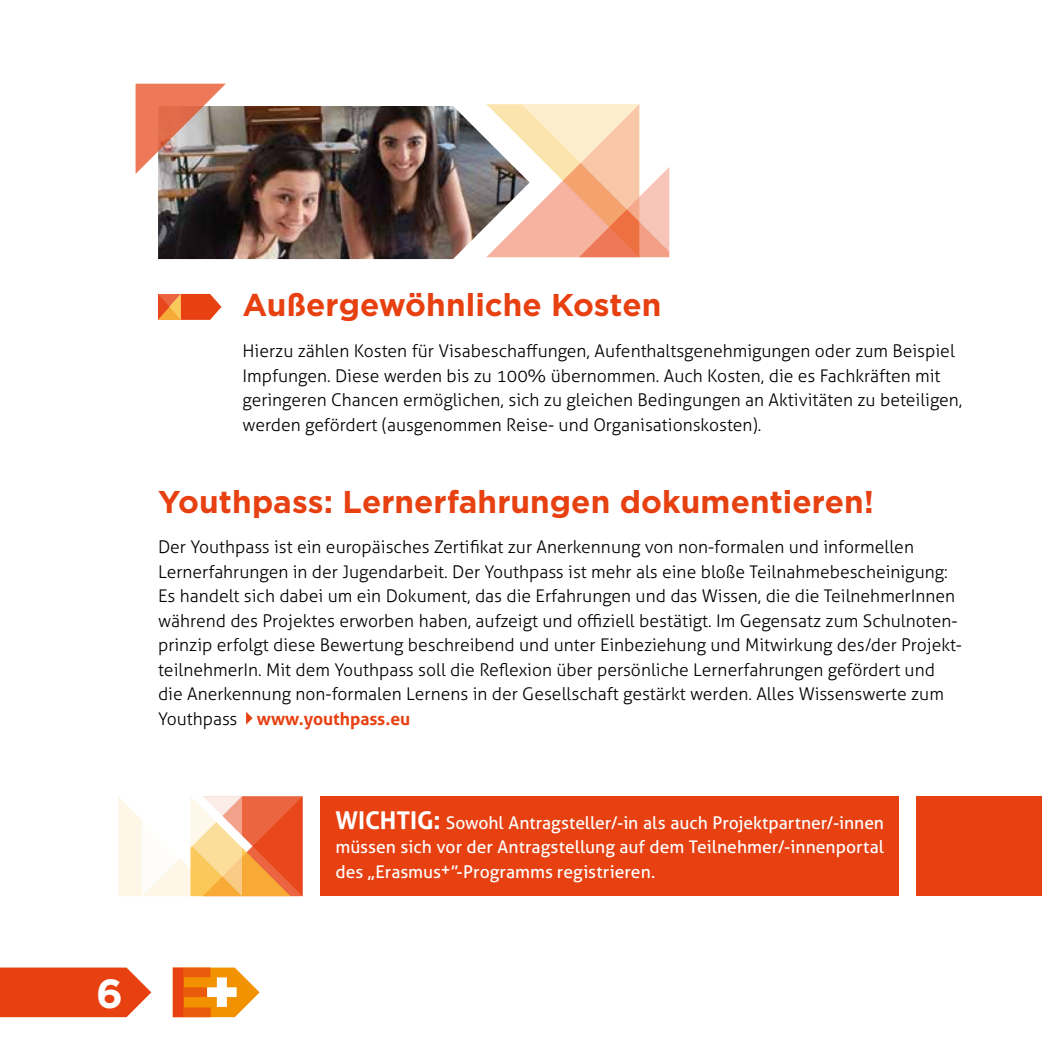
<style>
.page{position:relative;width:1042px;height:1042px;background:#fff}
.page>*{position:absolute;margin:0;border:0;box-sizing:border-box;transform-origin:0 0}
.t1{font:700 40.6px "Gotham HTF";color:#fff}
.t2{font:700 31.5px "Gotham HTF";color:#e74011}
.t3{font:300 17.5px/24.5px "Aller";color:#000}
.t4{font:17.5px/24.5px "Aller";color:#fff;text-align:justify}
.s1{font-weight:700;color:#e74011}
.s2{font-weight:700;font-size:24.5px}
</style>
<div class="page">
<svg style="left:173px;top:967px;width:87px;height:50px"></svg>
<svg style="left:0;top:967px;width:151px;height:50px;background:#e95126"></svg>
<svg style="left:158px;top:294px;width:63px;height:26px;background:#ec6a35"></svg>
<div style="left:320px;top:796px;width:579px;height:100px;background:#e74011"></div>
<div style="left:916px;top:796px;width:126px;height:100px;background:#e74011"></div>
<svg style="left:118px;top:796px;width:185px;height:100px"></svg>
<svg style="left:246px;top:712px;width:7px;height:13px"></svg>
<img style="left:158px;top:106px;width:371px;height:153px">
<svg style="left:136px;top:84px;width:90px;height:90px;background:#c88976"></svg>
<svg style="left:486px;top:104px;width:184px;height:153px"></svg>
<h2 class="t2" style="left:242px;top:287px;width:420px">Außergewöhnliche Kosten</h2>
<p class="t3" style="left:242px;top:339px;width:721px">Hierzu zählen Kosten für Visabeschaffungen, Aufenthaltsgenehmigungen oder zum Beispiel Impfungen. Diese werden bis zu 100% übernommen. Auch Kosten, die es Fachkräften mit geringeren Chancen ermöglichen, sich zu gleichen Bedingungen an Aktivitäten zu beteiligen, werden gefördert (ausgenommen Reise- und Organisationskosten).</p>
<h2 class="t2" style="left:158px;top:484px;width:717px">Youthpass: Lernerfahrungen dokumentieren!</h2>
<p class="t3" style="left:158px;top:535px;width:805px">Der Youthpass ist ein europäisches Zertifikat zur Anerkennung von non-formalen und informellen Lernerfahrungen in der Jugendarbeit. Der Youthpass ist mehr als eine bloße Teilnahmebescheinigung:<br>Es handelt sich dabei um ein Dokument, das die Erfahrungen und das Wissen, die die TeilnehmerInnen während des Projektes erworben haben, aufzeigt und offiziell bestätigt. Im Gegensatz zum Schulnoten&shy;prinzip erfolgt diese Bewertung beschreibend und unter Einbeziehung und Mitwirkung des/der Projekt&shy;teilnehmerIn. Mit dem Youthpass soll die Reflexion über persönliche Lernerfahrungen gefördert und die Anerkennung non-formalen Lernens in der Gesellschaft gestärkt werden. Alles Wissenswerte zum Youthpass <span class="s1">www.youthpass.eu</span></p>
<p class="t4" style="left:335px;top:810px;width:550px"><span class="s2">WICHTIG:</span> Sowohl Antragsteller/-in als auch Projektpartner/-innen müssen sich vor der Antragstellung auf dem Teilnehmer/-innenportal des „Erasmus+”-Programms registrieren.</p>
<h1 class="t1" style="left:96px;top:970px;width:28px">6</h1>
</div>
